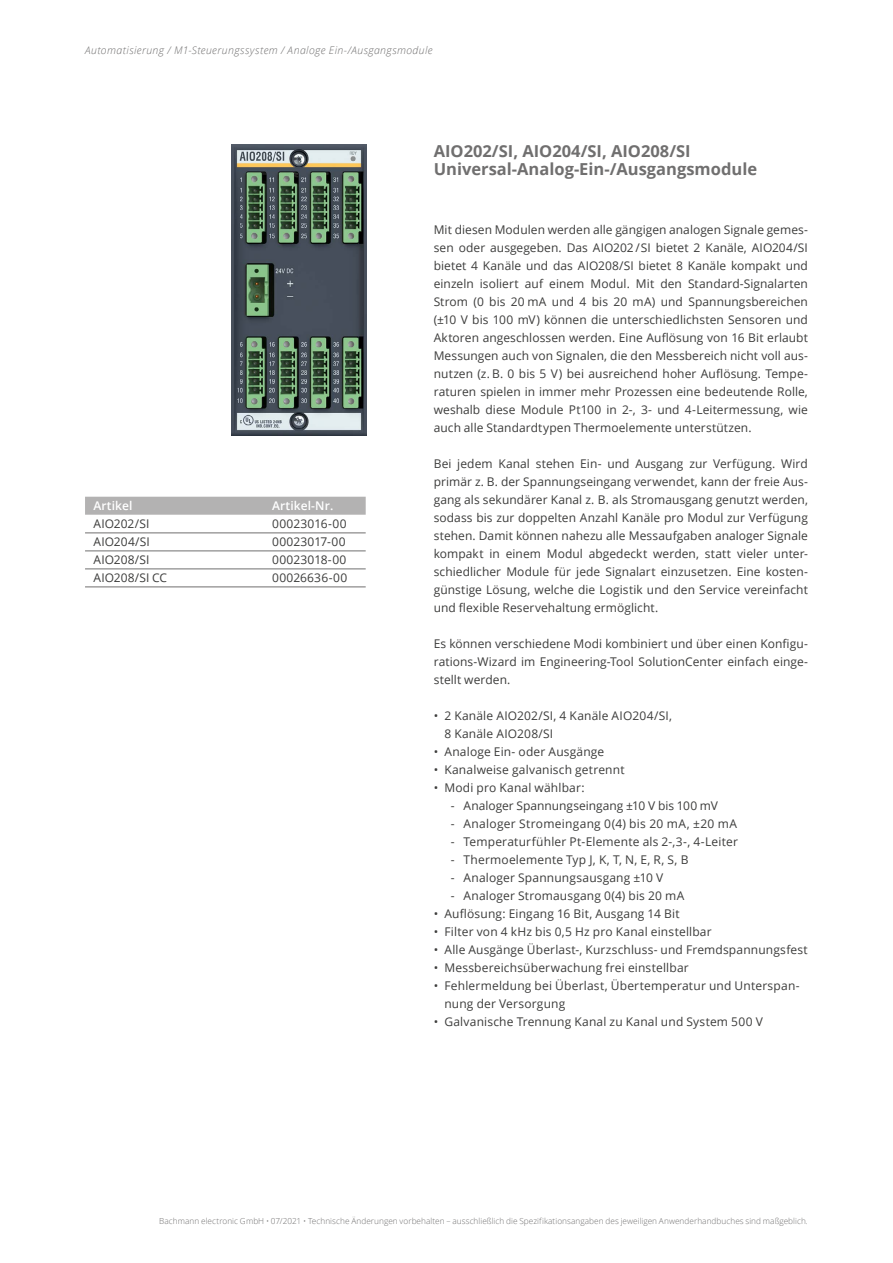
<style>
.page{position:relative;width:893px;height:1263px;background:#fff}
.page>*{position:absolute;margin:0;border:0;box-sizing:border-box;transform-origin:0 0}
.t1{font:700 16.5px/18px "Open Sans";color:#706f6f}
.t2{font:12px/18px "Open Sans";letter-spacing:.015em;color:#3c3c3b;text-align:justify}
.t3{font:600 12px "Open Sans";letter-spacing:.01em;color:#fff}
.t4{font:italic 300 10.5px "Open Sans";letter-spacing:.04em;color:#706f6f}
.t5{font:300 8.25px "Open Sans";letter-spacing:.005em;color:#706f6f}
</style>
<div class="page">
<img style="left:231px;top:145px;width:135px;height:291px">
<div style="left:85px;top:497px;width:281px;height:18px;background:#b3b2b2"></div>
<hr style="left:85px;top:533px;width:281px;height:1px;background:#706f6f">
<hr style="left:85px;top:551px;width:281px;height:1px;background:#706f6f">
<hr style="left:85px;top:569px;width:281px;height:1px;background:#706f6f">
<hr style="left:85px;top:587px;width:281px;height:1px;background:#706f6f">
<p class="t4" style="left:85px;top:43px;width:349px">Automatisierung / M1-Steuerungssystem / Analoge Ein-/Ausgangsmodule</p>
<p class="t3" style="left:94px;top:497px;width:41px">Artikel</p>
<p class="t3" style="left:272px;top:497px;width:63px">Artikel-Nr.</p>
<p class="t2" style="left:94px;top:514px;width:57px">AIO202/SI</p>
<p class="t2" style="left:272px;top:514px;width:76px">00023016-00</p>
<p class="t2" style="left:94px;top:532px;width:58px">AIO204/SI</p>
<p class="t2" style="left:272px;top:532px;width:75px">00023017-00</p>
<p class="t2" style="left:94px;top:550px;width:57px">AIO208/SI</p>
<p class="t2" style="left:272px;top:550px;width:76px">00023018-00</p>
<p class="t2" style="left:94px;top:568px;width:75px">AIO208/SI CC</p>
<p class="t2" style="left:272px;top:568px;width:77px">00026636-00</p>
<h1 class="t1" style="left:434px;top:142px;width:325px">AIO202/SI, AIO204/SI, AIO208/SI<br>Universal-Analog-Ein-/Ausgangsmodule</h1>
<p class="t2" style="left:434px;top:221px;width:376px">Mit diesen Modulen werden alle gängigen analogen Signale gemes&shy;sen oder ausgegeben. Das AIO202 / SI bietet 2 Kanäle, AIO204/SI bietet 4 Kanäle und das AIO208/SI bietet 8 Kanäle kompakt und einzeln isoliert auf einem Modul. Mit den Standard-Signalarten Strom (0 bis 20 mA und 4 bis 20 mA) und Spannungsbereichen (±10 V bis 100 mV) können die unterschiedlichsten Sensoren und Aktoren angeschlossen werden. Eine Auflösung von 16 Bit erlaubt Messungen auch von Signalen, die den Messbereich nicht voll aus&shy;nutzen (z. B. 0 bis 5 V) bei ausreichend hoher Auflösung. Tempe&shy;raturen spielen in immer mehr Prozessen eine bedeutende Rolle, weshalb diese Module Pt100 in 2-, 3- und 4-Leitermessung, wie auch alle Standardtypen Thermoelemente unterstützen.</p>
<p class="t2" style="left:434px;top:455px;width:376px">Bei jedem Kanal stehen Ein- und Ausgang zur Verfügung. Wird primär z. B. der Spannungseingang verwendet, kann der freie Aus&shy;gang als sekundärer Kanal z. B. als Stromausgang genutzt werden, sodass bis zur doppelten Anzahl Kanäle pro Modul zur Verfügung stehen. Damit können nahezu alle Messaufgaben analoger Signale kompakt in einem Modul abgedeckt werden, statt vieler unter&shy;schiedlicher Module für jede Signalart einzusetzen. Eine kosten&shy;günstige Lösung, welche die Logistik und den Service vereinfacht und flexible Reservehaltung ermöglicht.</p>
<p class="t2" style="left:434px;top:635px;width:376px">Es können verschiedene Modi kombiniert und über einen Konfigu&shy;rations-Wizard im Engineering-Tool SolutionCenter einfach einge&shy;stellt werden.</p>
<p class="t2" style="left:444px;top:707px;width:229px;text-indent:-11px">• 2 Kanäle AIO202/SI, 4 Kanäle AIO204/SI,<br>8 Kanäle AIO208/SI</p>
<p class="t2" style="left:434px;top:743px;width:172px">• Analoge Ein- oder Ausgänge</p>
<p class="t2" style="left:434px;top:761px;width:192px">• Kanalweise galvanisch getrennt</p>
<p class="t2" style="left:434px;top:779px;width:152px">• Modi pro Kanal wählbar:</p>
<p class="t2" style="left:451px;top:797px;width:269px">- Analoger Spannungseingang ±10 V bis 100 mV</p>
<p class="t2" style="left:451px;top:815px;width:288px">- Analoger Stromeingang 0(4) bis 20 mA, ±20 mA</p>
<p class="t2" style="left:451px;top:833px;width:289px">- Temperaturfühler Pt-Elemente als 2-,3-, 4-Leiter</p>
<p class="t2" style="left:451px;top:851px;width:239px">- Thermoelemente Typ J, K, T, N, E, R, S, B</p>
<p class="t2" style="left:451px;top:869px;width:214px">- Analoger Spannungsausgang ±10 V</p>
<p class="t2" style="left:451px;top:887px;width:235px">- Analoger Stromausgang 0(4) bis 20 mA</p>
<p class="t2" style="left:434px;top:905px;width:247px">• Auflösung: Eingang 16 Bit, Ausgang 14 Bit</p>
<p class="t2" style="left:434px;top:923px;width:279px">• Filter von 4 kHz bis 0,5 Hz pro Kanal einstellbar</p>
<p class="t2" style="left:434px;top:941px;width:376px">• Alle Ausgänge Überlast-, Kurzschluss- und Fremdspannungsfest</p>
<p class="t2" style="left:434px;top:959px;width:257px">• Messbereichsüberwachung frei einstellbar</p>
<p class="t2" style="left:444px;top:977px;width:357px;text-indent:-11px">• Fehlermeldung bei Überlast, Übertemperatur und Unterspan&shy;nung der Versorgung</p>
<p class="t2" style="left:434px;top:1013px;width:331px">• Galvanische Trennung Kanal zu Kanal und System 500 V</p>
<p class="t5" style="left:159px;top:1216px;width:650px">Bachmann electronic GmbH • 07/2021 • Technische Änderungen vorbehalten – ausschließlich die Spezifikationsangaben des jeweiligen Anwenderhandbuches sind maßgeblich.</p>
</div>
